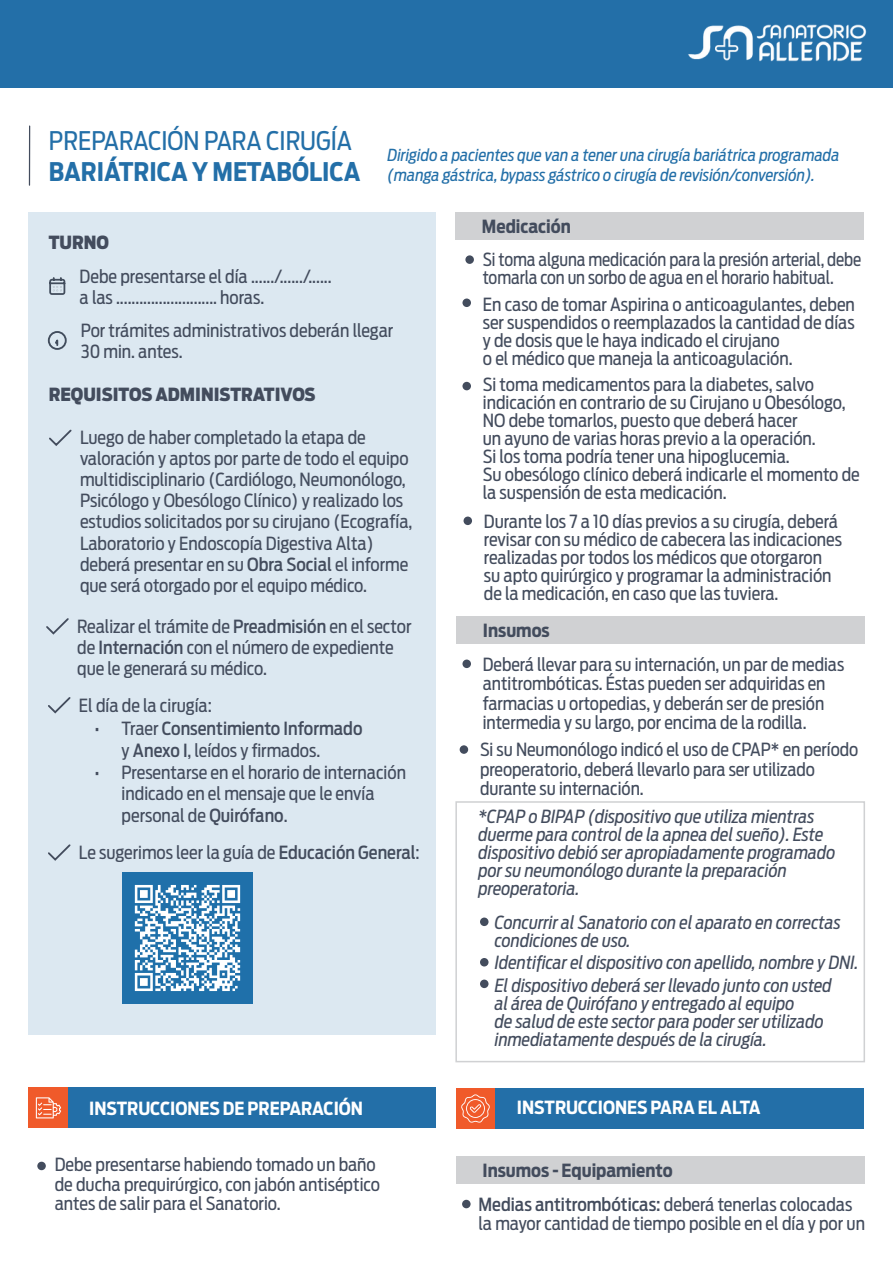
<style>
.page{position:relative;width:893px;height:1263px;background:#fff}
.page>*{position:absolute;margin:0;border:0;box-sizing:border-box;transform-origin:0 0}
.t1{font:25.5px "Antenna Cond";color:#236fa8}
.t2{font:700 25.5px "Antenna Cond";color:#236fa8}
.t3{font:18px/18px "Antenna Cond";color:#434c5d}
.t4{font:italic 18px/18px "Antenna Cond";color:#434c5d}
.t5{font:18px/18px "Antenna Cond";color:#434c5d;scale:.95 1}
.t6{font:500 18px/21.6px "Antenna Cond";color:#434c5d}
.t7{font:700 18px "Antenna Cond";color:#fff}
.t8{font:700 18px "Antenna Cond";color:#434c5d}
.t9{font:900 18px "Antenna Cond";color:#434c5d}
.t10{font:italic 16.5px/19.5px "Antenna Cond";color:#236fa8}
.s1{font-weight:500}
.s2{font-weight:400}
</style>
<div class="page">
<div style="left:0;top:0;width:893px;height:88px;background:#236fa8"></div>
<img style="left:688px;top:24px;width:179px;height:38px">
<hr style="left:29px;top:126px;width:1px;height:59px;background:#434c5d">
<div style="left:56px;top:1087px;width:380px;height:41px;background:#236fa8"></div>
<div style="left:28px;top:1087px;width:40px;height:41px;background:#f05a2a"></div>
<svg style="left:36px;top:1097px;width:25px;height:21px"></svg>
<div style="left:37px;top:1162px;width:9px;height:8px;background:#434c5d;border-radius:50%"></div>
<div style="left:28px;top:213px;width:408px;height:822px;background:#dce8f1"></div>
<svg style="left:49px;top:277px;width:17px;height:18px"></svg>
<svg style="left:47px;top:331px;width:20px;height:19px"></svg>
<svg style="left:49px;top:429px;width:23px;height:17px"></svg>
<svg style="left:46px;top:618px;width:23px;height:17px"></svg>
<svg style="left:48px;top:844px;width:23px;height:17px"></svg>
<img style="left:122px;top:873px;width:131px;height:130px">
<svg style="left:48px;top:697px;width:23px;height:17px"></svg>
<div style="left:465px;top:255px;width:9px;height:9px;background:#434c5d;border-radius:50%"></div>
<div style="left:456px;top:617px;width:408px;height:27px;background:#d0d1d3"></div>
<div style="left:462px;top:298px;width:9px;height:9px;background:#434c5d;border-radius:50%"></div>
<div style="left:462px;top:382px;width:9px;height:8px;background:#434c5d;border-radius:50%"></div>
<div style="left:464px;top:517px;width:8px;height:8px;background:#434c5d;border-radius:50%"></div>
<div style="left:460px;top:745px;width:8px;height:9px;background:#434c5d;border-radius:50%"></div>
<div style="left:462px;top:659px;width:9px;height:9px;background:#434c5d;border-radius:50%"></div>
<div style="left:462px;top:1200px;width:9px;height:8px;background:#434c5d;border-radius:50%"></div>
<div style="left:456px;top:1157px;width:408px;height:27px;background:#d0d1d3"></div>
<div style="left:495px;top:1088px;width:369px;height:41px;background:#236fa8"></div>
<div style="left:456px;top:1088px;width:39px;height:41px;background:#f05a2a"></div>
<svg style="left:461px;top:1094px;width:29px;height:29px"></svg>
<div style="left:456px;top:212px;width:408px;height:27px;background:#d0d1d3"></div>
<div style="left:455px;top:801px;width:410px;height:261px;border:2px solid #d0d1d3"></div>
<div style="left:480px;top:917px;width:8px;height:9px;background:#434c5d;border-radius:50%"></div>
<div style="left:480px;top:958px;width:8px;height:8px;background:#434c5d;border-radius:50%"></div>
<div style="left:480px;top:979px;width:8px;height:9px;background:#434c5d;border-radius:50%"></div>
<h1 class="t1" style="left:49px;top:125px;width:305px">PREPARACIÓN PARA CIRUGÍA</h1>
<h1 class="t2" style="left:49px;top:156px;width:313px">BARIÁTRICA Y METABÓLICA</h1>
<p class="t10" style="left:388px;top:146px;width:454px">Dirigido a pacientes que van a tener una cirugía bariátrica programada (manga gástrica, bypass gástrico o cirugía de revisión/conversión).</p>
<p class="t9" style="left:49px;top:232px;width:62px">TURNO</p>
<p class="t3" style="left:80px;top:266px;width:254px;line-height:21px">Debe presentarse el día ....../....../...... a las .......................... horas.</p>
<p class="t3" style="left:81px;top:320px;width:314px;line-height:21px">Por trámites administrativos deberán llegar<br>30 min. antes.</p>
<p class="t9" style="left:49px;top:384px;width:268px">REQUISITOS ADMINISTRATIVOS</p>
<p class="t3" style="left:80px;top:427px;width:334px;line-height:21px">Luego de haber completado la etapa de valoración y aptos por parte de todo el equipo multidisciplinario (Cardiólogo, Neumonólogo, Psicólogo y Obesólogo Clínico) y realizado los estudios solicitados por su cirujano (Ecografía, Laboratorio y Endoscopía Digestiva Alta) deberá presentar en su <span class="s1">Obra Social</span> el informe que será otorgado por el equipo médico.</p>
<p class="t3" style="left:77px;top:616px;width:336px;line-height:21px">Realizar el trámite de <span class="s1">Preadmisión</span> en el sector de <span class="s1">Internación</span> con el número de expediente que le generará su médico.</p>
<p class="t3" style="left:79px;top:696px;width:135px">El día de la cirugía:</p>
<p class="t6" style="left:122px;top:718px;width:242px;text-indent:-27px"><span class="s2">• Traer</span> Consentimiento Informado <span class="s2">y</span> Anexo I<span class="s2">, leídos y firmados.</span></p>
<p class="t3" style="left:122px;top:761px;width:286px;line-height:21.6px;text-indent:-27px">• Presentarse en el horario de internación indicado en el mensaje que le envía personal de <span class="s1">Quirófano</span>.</p>
<p class="t3" style="left:79px;top:844px;width:342px">Le sugerimos leer la guía de <span class="s1">Educación General</span>:</p>
<p class="t7" style="left:89px;top:1098px;width:275px">INSTRUCCIONES DE PREPARACIÓN</p>
<p class="t3" style="left:55px;top:1155px;width:327px;line-height:19.5px">Debe presentarse habiendo tomado un baño de ducha prequirúrgico, con jabón antiséptico antes de salir para el Sanatorio.</p>
<p class="t8" style="left:482px;top:215px;width:90px">Medicación</p>
<p class="t5" style="left:483px;top:251px;width:400px">Si toma alguna medicación para la presión arterial, debe tomarla con un sorbo de agua en el horario habitual.</p>
<p class="t3" style="left:483px;top:296px;width:374px">En caso de tomar Aspirina o anticoagulantes, deben ser suspendidos o reemplazados la cantidad de días y de dosis que le haya indicado el cirujano<br>o el médico que maneja la anticoagulación.</p>
<p class="t3" style="left:483px;top:376px;width:378px">Si toma medicamentos para la diabetes, salvo indicación en contrario de su Cirujano u Obesólogo, NO debe tomarlos, puesto que deberá hacer<br>un ayuno de varias horas previo a la operación.<br>Si los toma podría tener una hipoglucemia.<br>Su obesólogo clínico deberá indicarle el momento de la suspensión de esta medicación.</p>
<p class="t3" style="left:484px;top:512px;width:360px">Durante los 7 a 10 días previos a su cirugía, deberá revisar con su médico de cabecera las indicaciones realizadas por todos los médicos que otorgaron su apto quirúrgico y programar la administración de la medicación, en caso que las tuviera.</p>
<p class="t8" style="left:483px;top:620px;width:68px">Insumos</p>
<p class="t3" style="left:483px;top:654px;width:363px;line-height:19.5px">Deberá llevar para su internación, un par de medias antitrombóticas. Éstas pueden ser adquiridas en farmacias u ortopedias, y deberán ser de presión intermedia y su largo, por encima de la rodilla.</p>
<p class="t3" style="left:480px;top:740px;width:380px;line-height:19.5px">Si su Neumonólogo indicó el uso de CPAP* en período preoperatorio, deberá llevarlo para ser utilizado durante su internación.</p>
<p class="t4" style="left:479px;top:808px;width:358px">*CPAP o BIPAP (dispositivo que utiliza mientras duerme para control de la apnea del sueño). Este dispositivo debió ser apropiadamente programado por su neumonólogo durante la preparación preoperatoria.</p>
<p class="t4" style="left:495px;top:913px;width:347px">Concurrir al Sanatorio con el aparato en correctas condiciones de uso.</p>
<p class="t4" style="left:495px;top:976px;width:339px">El dispositivo deberá ser llevado junto con usted al área de Quirófano y entregado al equipo<br>de salud de este sector para poder ser utilizado inmediatamente después de la cirugía.</p>
<p class="t4" style="left:495px;top:953px;width:365px">Identificar el dispositivo con apellido, nombre y DNI.</p>
<p class="t7" style="left:517px;top:1097px;width:245px">INSTRUCCIONES PARA EL ALTA</p>
<p class="t8" style="left:482px;top:1160px;width:192px">Insumos - Equipamiento</p>
<p class="t3" style="left:479px;top:1194px;width:388px;line-height:19.5px"><span class="s1">Medias antitrombóticas:</span> deberá tenerlas colocadas la mayor cantidad de tiempo posible en el día y por un</p>
</div>
